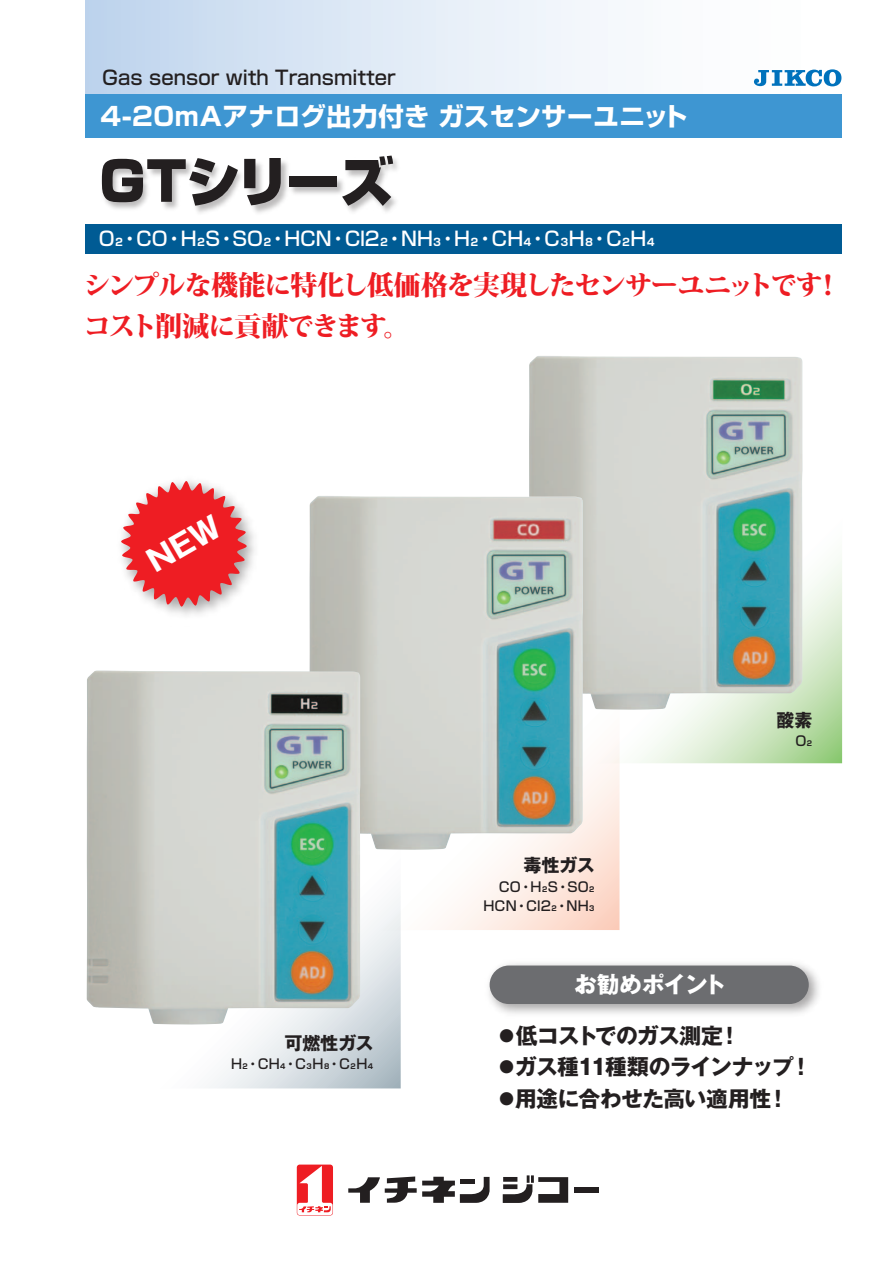
<style>
.page{position:relative;width:893px;height:1263px;background:#fff}
.page>*{position:absolute;margin:0;border:0;box-sizing:border-box;transform-origin:0 0}
.t1{font:900 54px "Shin Go Pro";letter-spacing:-.02em;color:#231f20}
.t2{font:800 27px/40.5px "Koz Min Pro";letter-spacing:-.05em;color:#ee1d23}
.t3{font:700 25.5px "Shin Go Pro";letter-spacing:.025em;color:#fff}
.t4{font:700 22.5px "Gothic MB101 Pro";letter-spacing:-.015em;color:#fff}
.t5{font:700 21.75px "Gothic MB101 Pro";letter-spacing:-.03em;color:#231f20}
.t6{font:500 19.5px "Shin Go Pro";letter-spacing:-.005em;color:#fff}
.t7{font:500 19.5px "Shin Go Pro";color:#231f20}
.t8{font:700 18px "Gothic MB101 Pro";letter-spacing:-.01em;color:#231f20}
.t9{font:500 13.5px/19.5px "Shin Go Pro";letter-spacing:.01em;color:#231f20;text-align:right}
</style>
<div class="page">
<svg style="left:619px;top:558px;width:223px;height:205px"></svg>
<svg style="left:442px;top:747px;width:177px;height:183px"></svg>
<svg style="left:163px;top:897px;width:238px;height:191px"></svg>
<img style="left:103px;top:158px;width:295px;height:55px">
<div style="left:85px;top:224px;width:757px;height:29px;background:#005b94"></div>
<div style="left:85px;top:0;width:757px;height:94px;background:linear-gradient(to right,#c2d7ee,#fff)"></div>
<div style="left:85px;top:94px;width:757px;height:44px;background:#3e96d2"></div>
<svg style="left:753px;top:69px;width:88px;height:17px"></svg>
<img style="left:529px;top:356px;width:274px;height:354px">
<img style="left:309px;top:496px;width:274px;height:354px">
<img style="left:87px;top:670px;width:273px;height:354px">
<img style="left:489px;top:963px;width:330px;height:51px">
<div style="left:490px;top:965px;width:319px;height:39px;background:#6c6d70;border-radius:19px"></div>
<div style="left:297px;top:1164px;width:36px;height:51px;background:#ee1d23;border-radius:3px"></div>
<svg style="left:297px;top:1166px;width:36px;height:49px"></svg>
<div style="left:574px;top:1187px;width:25px;height:5px;background:#231f20"></div>
<svg style="left:348px;top:1176px;width:142px;height:27px"></svg>
<svg style="left:503px;top:1175px;width:65px;height:28px"></svg>
<svg style="left:121px;top:481px;width:126px;height:126px"></svg>
<p class="t7" style="left:102px;top:62px;width:295px">Gas sensor with Transmitter</p>
<p class="t3" style="left:101px;top:96px;width:589px">4-20mAアナログ出力付き ガスセンサーユニット</p>
<h1 class="t1" style="left:99px;top:138px;width:297px">GTシリーズ</h1>
<p class="t6" style="left:99px;top:222px;width:558px">O₂・CO・H₂S・SO₂・HCN・Cl2₂・NH₃・H₂・CH₄・C₃H₈・C₂H₄</p>
<p class="t2" style="left:84px;top:264px;width:759px">シンプルな機能に特化し低価格を実現したセンサーユニットです！コスト削減に貢献できます。</p>
<p class="t8" style="left:285px;top:1028px;width:91px">可燃性ガス</p>
<p class="t9" style="left:231px;top:1053px;width:144px">H₂・CH₄・C₃H₈・C₂H₄</p>
<p class="t8" style="left:524px;top:850px;width:73px">毒性ガス</p>
<p class="t9" style="left:483px;top:875px;width:113px">CO・H₂S・SO₂<br>HCN・Cl2₂・NH₃</p>
<p class="t4" style="left:574px;top:965px;width:153px">お勧めポイント</p>
<p class="t8" style="left:776px;top:705px;width:37px">酸素</p>
<p class="t9" style="left:795px;top:730px;width:19px">O₂</p>
<p class="t5" style="left:496px;top:1017px;width:246px">●低コストでのガス測定！</p>
<p class="t5" style="left:496px;top:1049px;width:318px">●ガス種11種類のラインナップ！</p>
<p class="t5" style="left:496px;top:1080px;width:295px">●用途に合わせた高い適用性！</p>
</div>
